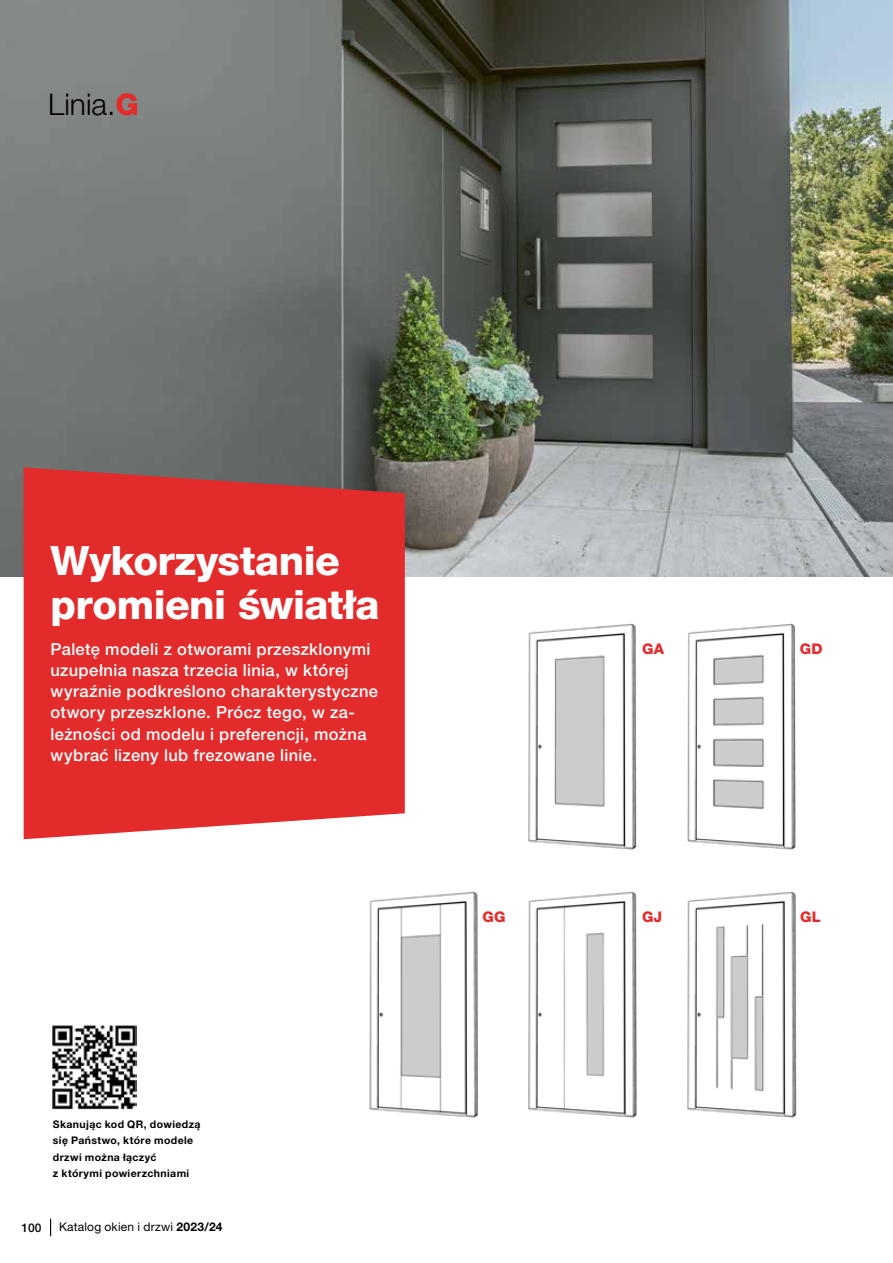
<style>
.page{position:relative;width:893px;height:1263px;background:#fff}
.page>*{position:absolute;margin:0;border:0;box-sizing:border-box;transform-origin:0 0}
.t1{font:800 40.5px/43.5px "Helvetica Neue LT Pro";letter-spacing:-.015em;color:#fff}
.t2{font:300 30px "Helvetica Neue LT Pro";color:#000}
.t3{font:500 16.5px/21px "Helvetica Neue LT Pro";letter-spacing:.025em;color:#fff}
.t4{font:800 14.7px "Helvetica Neue LT Pro";letter-spacing:.02em;color:#e42b2b}
.t5{font:12px "Helvetica Neue LT Pro";letter-spacing:.015em;color:#000}
.t6{font:500 12px "Helvetica Neue LT Pro";color:#000}
.t7{font:700 10.5px/16.5px "Helvetica Neue LT Pro";letter-spacing:.035em;color:#000}
.s1{font-weight:800;color:#e42b2b}
.s2{font-weight:700}
</style>
<div class="page">
<img style="left:0;top:0;width:893px;height:576px">
<img style="left:369px;top:891px;width:109px;height:227px">
<img style="left:528px;top:891px;width:109px;height:227px">
<img style="left:687px;top:891px;width:109px;height:227px">
<svg style="left:24px;top:467px;width:381px;height:372px;background:#e03434"></svg>
<img style="left:528px;top:623px;width:109px;height:227px">
<img style="left:687px;top:623px;width:109px;height:227px">
<img style="left:52px;top:1025px;width:85px;height:85px">
<svg style="left:50px;top:1219px;width:1px;height:17px"></svg>
<h2 class="t2" style="left:48px;top:86px;width:92px">Linia.<span class="s1">G</span></h2>
<h1 class="t1" style="left:50px;top:539px;width:331px">Wykorzystanie promieni światła</h1>
<p class="t3" style="left:50px;top:639px;width:329px">Paletę modeli z otworami przeszklonymi uzupełnia nasza trzecia linia, w której wyraźnie podkreślono charakterystyczne otwory przeszklone. Prócz tego, w za&shy;leżności od modelu i preferencji, można wybrać lizeny lub frezowane linie.</p>
<p class="t4" style="left:642px;top:640px;width:24px">GA</p>
<p class="t4" style="left:800px;top:640px;width:24px">GD</p>
<p class="t7" style="left:53px;top:1115px;width:149px">Skanując kod QR, dowiedzą się Państwo, które modele drzwi można łączyć<br>z którymi powierzchniami</p>
<p class="t6" style="left:21px;top:1220px;width:22px">100</p>
<p class="t5" style="left:59px;top:1219px;width:165px">Katalog okien i drzwi <span class="s2">2023/24</span></p>
<p class="t4" style="left:483px;top:908px;width:25px">GG</p>
<p class="t4" style="left:642px;top:908px;width:22px">GJ</p>
<p class="t4" style="left:800px;top:908px;width:22px">GL</p>
</div>
